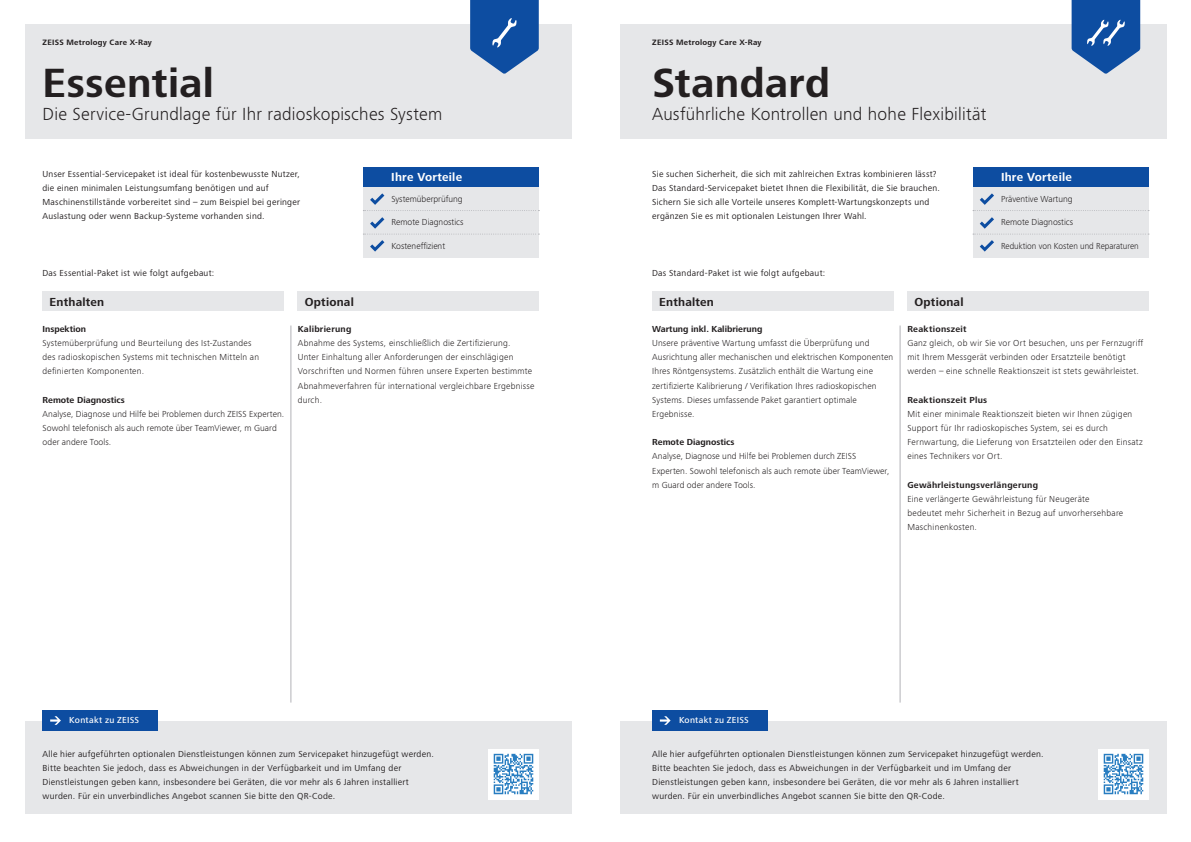
<style>
.page{position:relative;width:1191px;height:842px;background:#fff}
.page>*{position:absolute;margin:0;border:0;box-sizing:border-box;transform-origin:0 0}
.t1{font:700 42px "ZEISS Frutiger Next W1 G";letter-spacing:.01em;color:#231f20}
.t2{font:300 18px "ZEISS Frutiger Next W1 G";letter-spacing:.015em;color:#231f20}
.t3{font:700 12px "ZEISS Frutiger Next W1 G";letter-spacing:.015em;color:#231f20}
.t4{font:700 12px "ZEISS Frutiger Next W1 G";letter-spacing:.015em;color:#fff}
.t5{font:300 9px/14.1px "ZEISS Frutiger Next W1 G";letter-spacing:.02em;color:#231f20}
.t6{font:9px/14.1px "ZEISS Frutiger Next W1 G";letter-spacing:.03em;color:#231f20}
.t7{font:300 9px "ZEISS Frutiger Next W1 G";color:#231f20}
.t8{font:700 9px "ZEISS Frutiger Next W1 G";letter-spacing:.02em;color:#231f20}
.t9{font:700 9px "ZEISS Frutiger Next W1 G";color:#231f20}
.t10{font:300 9px "ZEISS Frutiger Next W1 G";color:#231f20;scale:.96 1}
.t11{font:500 9px "ZEISS Frutiger Next W1 G";letter-spacing:.025em;color:#fff}
.t12{font:700 8px "ZEISS Frutiger Next W1 G";letter-spacing:.035em;color:#231f20}
.t13{font:300 8px "ZEISS Frutiger Next W1 G";letter-spacing:.035em;color:#231f20}
</style>
<div class="page">
<div style="left:25px;top:24px;width:546px;height:115px;background:#e6e7e9"></div>
<hr style="left:291px;top:325px;width:1px;height:377px;background:#b2b3b7">
<div style="left:298px;top:291px;width:241px;height:20px;background:#e6e7e9"></div>
<div style="left:43px;top:291px;width:240px;height:20px;background:#e6e7e9"></div>
<svg style="left:470px;top:0;width:69px;height:74px"></svg>
<div style="left:363px;top:167px;width:176px;height:91px;background:#e6e7e9"></div>
<div style="left:363px;top:167px;width:176px;height:20px;background:#0d4da1"></div>
<svg style="left:363px;top:193px;width:176px;height:18px"></svg>
<svg style="left:363px;top:217px;width:176px;height:35px"></svg>
<div style="left:620px;top:24px;width:546px;height:115px;background:#e6e7e9"></div>
<hr style="left:900px;top:325px;width:1px;height:377px;background:#b2b3b7">
<div style="left:907px;top:291px;width:241px;height:20px;background:#e6e7e9"></div>
<div style="left:652px;top:291px;width:241px;height:20px;background:#e6e7e9"></div>
<div style="left:620px;top:720px;width:546px;height:93px;background:#e6e7e9"></div>
<div style="left:652px;top:710px;width:116px;height:21px;background:#0d4da1"></div>
<svg style="left:660px;top:716px;width:10px;height:9px"></svg>
<img style="left:1098px;top:749px;width:50px;height:50px">
<svg style="left:1071px;top:0;width:69px;height:74px"></svg>
<div style="left:972px;top:167px;width:176px;height:91px;background:#e6e7e9"></div>
<div style="left:972px;top:167px;width:176px;height:20px;background:#0d4da1"></div>
<svg style="left:973px;top:193px;width:176px;height:18px"></svg>
<svg style="left:973px;top:217px;width:176px;height:35px"></svg>
<div style="left:25px;top:720px;width:546px;height:93px;background:#e6e7e9"></div>
<div style="left:43px;top:710px;width:115px;height:21px;background:#0d4da1"></div>
<svg style="left:50px;top:716px;width:11px;height:9px"></svg>
<img style="left:488px;top:749px;width:51px;height:50px">
<p class="t13" style="left:43px;top:37px;width:168px">Technischer Service fü Ihr Röntgen-Messsystem</p>
<p class="t12" style="left:43px;top:37px;width:111px">ZEISS Metrology Care X-Ray</p>
<h1 class="t1" style="left:43px;top:53px;width:173px">Essential</h1>
<h2 class="t2" style="left:43px;top:102px;width:401px">Die Service-Grundlage für Ihr radioskopisches System</h2>
<p class="t6" style="left:43px;top:166px;width:259px">Unser Essential-Servicepaket ist ideal für kostenbewusste Nutzer, die einen minimalen Leistungsumfang benötigen und auf Maschinenstillstände vorbereitet sind – zum Beispiel bei geringer Auslastung oder wenn Backup-Systeme vorhanden sind.</p>
<p class="t6" style="left:43px;top:265px;width:173px">Das Essential-Paket ist wie folgt aufgebaut:</p>
<h3 class="t4" style="left:391px;top:169px;width:72px">Ihre Vorteile</h3>
<p class="t7" style="left:391px;top:193px;width:73px">Systemüberprüfung</p>
<p class="t7" style="left:391px;top:216px;width:74px">Remote Diagnostics</p>
<p class="t7" style="left:391px;top:239px;width:55px">Kosteneffizient</p>
<h3 class="t3" style="left:50px;top:294px;width:56px">Enthalten</h3>
<h3 class="t3" style="left:305px;top:294px;width:50px">Optional</h3>
<p class="t9" style="left:43px;top:323px;width:45px">Inspektion</p>
<p class="t5" style="left:43px;top:336px;width:218px">Systemüberprüfung und Beurteilung des Ist-Zustandes des radioskopischen Systems mit technischen Mitteln an definierten Komponenten.</p>
<p class="t9" style="left:43px;top:393px;width:84px">Remote Diagnostics</p>
<p class="t5" style="left:43px;top:406px;width:243px">Analyse, Diagnose und Hilfe bei Problemen durch ZEISS Experten.<br>Sowohl telefonisch als auch remote über TeamViewer, m Guard oder andere Tools.</p>
<p class="t8" style="left:298px;top:323px;width:55px">Kalibrierung</p>
<p class="t5" style="left:298px;top:336px;width:238px">Abnahme des Systems, einschließlich die Zertifizierung.<br>Unter Einhaltung aller Anforderungen der einschlägigen Vorschriften und Normen führen unsere Experten bestimmte Abnahmeverfahren für international vergleichbare Ergebnisse durch.</p>
<p class="t11" style="left:69px;top:714px;width:71px">Kontakt zu ZEISS</p>
<p class="t6" style="left:43px;top:746px;width:393px">Alle hier aufgeführten optionalen Dienstleistungen können zum Servicepaket hinzugefügt werden.<br>Bitte beachten Sie jedoch, dass es Abweichungen in der Verfügbarkeit und im Umfang der Dienstleistungen geben kann, insbesondere bei Geräten, die vor mehr als 6 Jahren installiert wurden. Für ein unverbindliches Angebot scannen Sie bitte den QR-Code.</p>
<p class="t12" style="left:652px;top:37px;width:111px">ZEISS Metrology Care X-Ray</p>
<h1 class="t1" style="left:652px;top:53px;width:179px">Standard</h1>
<h2 class="t2" style="left:652px;top:102px;width:336px">Ausführliche Kontrollen und hohe Flexibilität</h2>
<p class="t6" style="left:652px;top:166px;width:289px">Sie suchen Sicherheit, die sich mit zahlreichen Extras kombinieren lässt?<br>Das Standard-Servicepaket bietet Ihnen die Flexibilität, die Sie brauchen.<br>Sichern Sie sich alle Vorteile unseres Komplett-Wartungskonzepts und ergänzen Sie es mit optionalen Leistungen Ihrer Wahl.</p>
<p class="t6" style="left:652px;top:265px;width:175px">Das Standard-Paket ist wie folgt aufgebaut:</p>
<h3 class="t3" style="left:659px;top:294px;width:56px">Enthalten</h3>
<h3 class="t3" style="left:914px;top:294px;width:50px">Optional</h3>
<h3 class="t4" style="left:1001px;top:169px;width:72px">Ihre Vorteile</h3>
<p class="t7" style="left:1001px;top:193px;width:73px">Präventive Wartung</p>
<p class="t7" style="left:1001px;top:216px;width:74px">Remote Diagnostics</p>
<p class="t10" style="left:1001px;top:239px;width:145px">Reduktion von Kosten und Reparaturen</p>
<p class="t9" style="left:652px;top:323px;width:112px">Wartung inkl. Kalibrierung</p>
<p class="t5" style="left:652px;top:336px;width:242px">Unsere präventive Wartung umfasst die Überprüfung und Ausrichtung aller mechanischen und elektrischen Komponenten Ihres Röntgensystems. Zusätzlich enthält die Wartung eine zertifizierte Kalibrierung / Verifikation Ihres radioskopischen Systems. Dieses umfassende Paket garantiert optimale Ergebnisse.</p>
<p class="t9" style="left:652px;top:436px;width:84px">Remote Diagnostics</p>
<p class="t5" style="left:652px;top:449px;width:239px">Analyse, Diagnose und Hilfe bei Problemen durch ZEISS<br>Experten. Sowohl telefonisch als auch remote über TeamViewer, m Guard oder andere Tools.</p>
<p class="t8" style="left:907px;top:323px;width:61px">Reaktionszeit</p>
<p class="t5" style="left:907px;top:336px;width:237px">Ganz gleich, ob wir Sie vor Ort besuchen, uns per Fernzugriff mit Ihrem Messgerät verbinden oder Ersatzteile benötigt werden – eine schnelle Reaktionszeit ist stets gewährleistet.</p>
<p class="t8" style="left:907px;top:393px;width:81px">Reaktionszeit Plus</p>
<p class="t5" style="left:907px;top:406px;width:237px">Mit einer minimale Reaktionszeit bieten wir Ihnen zügigen Support für Ihr radioskopisches System, sei es durch Fernwartung, die Lieferung von Ersatzteilen oder den Einsatz eines Technikers vor Ort.</p>
<p class="t8" style="left:907px;top:478px;width:132px">Gewährleistungsverlängerung</p>
<p class="t5" style="left:907px;top:491px;width:217px">Eine verlängerte Gewährleistung für Neugeräte bedeutet mehr Sicherheit in Bezug auf unvorhersehbare<br>Maschinenkosten.</p>
<p class="t11" style="left:679px;top:714px;width:71px">Kontakt zu ZEISS</p>
<p class="t6" style="left:652px;top:746px;width:393px">Alle hier aufgeführten optionalen Dienstleistungen können zum Servicepaket hinzugefügt werden.<br>Bitte beachten Sie jedoch, dass es Abweichungen in der Verfügbarkeit und im Umfang der Dienstleistungen geben kann, insbesondere bei Geräten, die vor mehr als 6 Jahren installiert wurden. Für ein unverbindliches Angebot scannen Sie bitte den QR-Code.</p>
</div>
